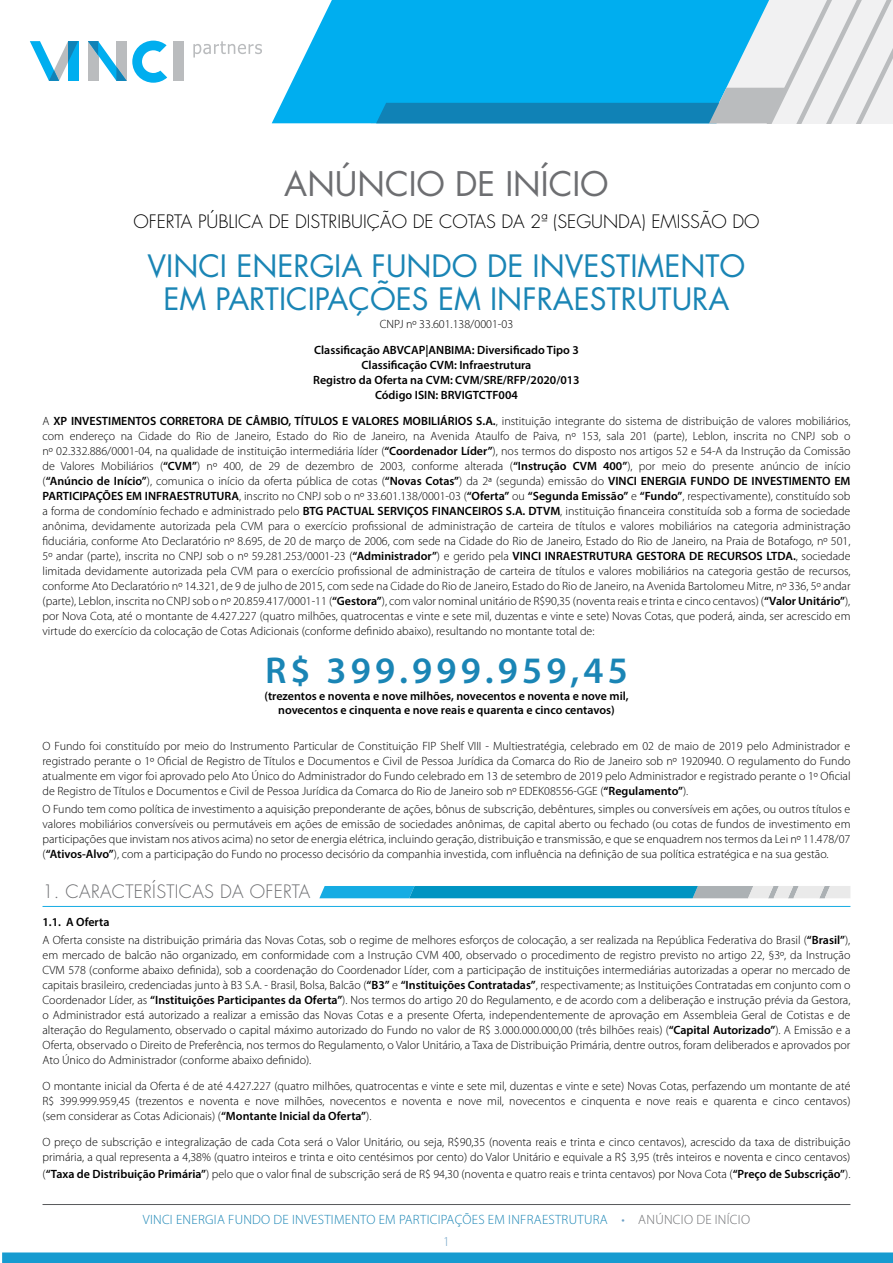
<style>
.page{position:relative;width:893px;height:1263px;background:#fff}
.page>*{position:absolute;margin:0;border:0;box-sizing:border-box;transform-origin:0 0}
.t1{font:600 37.5px "Myriad Pro";letter-spacing:.11em;color:#1a85b5}
.t2{font:33px "Futura";color:#6d6e71}
.t3{font:30px/33px "Futura";color:#1a85b5;text-align:center}
.t4{font:300 18px "Futura";color:#000}
.t5{font:300 18px "Futura";letter-spacing:.015em;color:#6d6e71}
.t6{font:300 13.5px/21.8px "Myriad Pro";letter-spacing:.02em;color:#1a85b5;text-align:center}
.t7{font:300 12px/15px "Myriad Pro";color:#000;text-align:justify}
.t8{font:600 12px/15px "Myriad Pro";color:#000;text-align:center}
.s1{font-weight:600}
.s2{color:#6da0c6}
.s3{color:#6d6e71}
</style>
<div class="page">
<div style="left:2px;top:1252px;width:891px;height:11px;background:#179bd0"></div>
<hr style="left:43px;top:1204px;width:807px;height:1px;background:#58595b">
<svg style="left:272px;top:0;width:104px;height:123px;fill:#00aeef"></svg>
<svg style="left:376px;top:0;width:517px;height:123px"></svg>
<div style="left:173px;top:41px;width:11px;height:40px;background:#babcbe"></div>
<svg style="left:30px;top:41px;width:48px;height:40px"></svg>
<svg style="left:88px;top:41px;width:79px;height:42px"></svg>
<svg style="left:193px;top:41px;width:69px;height:17px"></svg>
<hr style="left:43px;top:906px;width:807px;height:1px;background:#16ace3">
<svg style="left:319px;top:886px;width:531px;height:12px;background:#41aacc"></svg>
<h2 class="t2" style="left:284px;top:161px;width:326px">ANÚNCIO DE INÍCIO</h2>
<h3 class="t4" style="left:133px;top:210px;width:628px">OFERTA PÚBLICA DE DISTRIBUIÇÃO DE COTAS DA 2ª (SEGUNDA) EMISSÃO DO</h3>
<h3 class="t3" style="left:147px;top:249px;width:599px">VINCI ENERGIA FUNDO DE INVESTIMENTO<br>EM PARTICIPAÇÕES EM INFRAESTRUTURA</h3>
<p class="t7" style="left:380px;top:316px;width:135px">CNPJ nº 33.601.138/0001-03</p>
<p class="t8" style="left:313px;top:342px;width:268px">Classificação ABVCAP|ANBIMA: Diversificado Tipo 3<br>Classificação CVM: Infraestrutura<br>Registro da Oferta na CVM: CVM/SRE/RFP/2020/013<br>Código ISIN: BRVIGTCTF004</p>
<p class="t7" style="left:43px;top:414px;width:810px">A <span class="s1">XP INVESTIMENTOS CORRETORA DE CÂMBIO, TÍTULOS E VALORES MOBILIÁRIOS S.A.</span>, instituição integrante do sistema de distribuição de valores mobiliários, com endereço na Cidade do Rio de Janeiro, Estado do Rio de Janeiro, na Avenida Ataulfo de Paiva, nº 153, sala 201 (parte), Leblon, inscrita no CNPJ sob o nº 02.332.886/0001-04, na qualidade de instituição intermediária líder (<span class="s1">“Coordenador Líder”</span>), nos termos do disposto nos artigos 52 e 54-A da Instrução da Comissão de Valores Mobiliários (<span class="s1">“CVM”</span>) nº 400, de 29 de dezembro de 2003, conforme alterada (<span class="s1">“Instrução CVM 400”</span>), por meio do presente anúncio de início (<span class="s1">“Anúncio de Início”</span>), comunica o início da oferta pública de cotas (<span class="s1">“Novas Cotas”</span>) da 2ª (segunda) emissão do <span class="s1">VINCI ENERGIA FUNDO DE INVESTIMENTO EM PARTICIPAÇÕES EM INFRAESTRUTURA</span>, inscrito no CNPJ sob o nº 33.601.138/0001-03 (<span class="s1">“Oferta”</span> ou <span class="s1">“Segunda Emissão”</span> e <span class="s1">“Fundo”</span>, respectivamente), constituído sob a forma de condomínio fechado e administrado pelo <span class="s1">BTG PACTUAL SERVIÇOS FINANCEIROS S.A. DTVM</span>, instituição financeira constituída sob a forma de sociedade anônima, devidamente autorizada pela CVM para o exercício profissional de administração de carteira de títulos e valores mobiliários na categoria administração fiduciária, conforme Ato Declaratório nº 8.695, de 20 de março de 2006, com sede na Cidade do Rio de Janeiro, Estado do Rio de Janeiro, na Praia de Botafogo, nº 501, 5º andar (parte), inscrita no CNPJ sob o nº 59.281.253/0001-23 (<span class="s1">“Administrador”</span>) e gerido pela <span class="s1">VINCI INRAESTRUTURA GESTORA DE RECURSOS LTDA.</span>, sociedade limitada devidamente autorizada pela CVM para o exercício profissional de administração de carteira de títulos e valores mobiliários na categoria gestão de recursos, conforme Ato Declaratório nº 14.321, de 9 de julho de 2015, com sede na Cidade do Rio de Janeiro, Estado do Rio de Janeiro, na Avenida Bartolomeu Mitre, nº 336, 5º andar (parte), Leblon, inscrita no CNPJ sob o nº 20.859.417/0001-11 (<span class="s1">“Gestora”</span>), com valor nominal unitário de R$90,35 (noventa reais e trinta e cinco centavos) (<span class="s1">“Valor Unitário”</span>), por Nova Cota, até o montante de 4.427.227 (quatro milhões, quatrocentas e vinte e sete mil, duzentas e vinte e sete) Novas Cotas, que poderá, ainda, ser acrescido em virtude do exercício da colocação de Cotas Adicionais (conforme definido abaixo), resultando no montante total de:</p>
<h1 class="t1" style="left:265px;top:646px;width:364px">R$ 399.999.959,45</h1>
<p class="t8" style="left:264px;top:688px;width:366px;line-height:14.4px">(trezentos e noventa e nove milhões, novecentos e noventa e nove mil, novecentos e cinquenta e nove reais e quarenta e cinco centavos)</p>
<p class="t7" style="left:43px;top:739px;width:810px">O Fundo foi constituído por meio do Instrumento Particular de Constituição FIP Shelf VIII - Multiestratégia, celebrado em 02 de maio de 2019 pelo Administrador e registrado perante o 1º Oficial de Registro de Títulos e Documentos e Civil de Pessoa Jurídica da Comarca do Rio de Janeiro sob nº 1920940. O regulamento do Fundo atualmente em vigor foi aprovado pelo Ato Único do Administrador do Fundo celebrado em 13 de setembro de 2019 pelo Administrador e registrado perante o 1º Oficial de Registro de Títulos e Documentos e Civil de Pessoa Jurídica da Comarca do Rio de Janeiro sob nº EDEK08556-GGE (<span class="s1">“Regulamento”</span>).</p>
<p class="t7" style="left:43px;top:801px;width:809px">O Fundo tem como política de investimento a aquisição preponderante de ações, bônus de subscrição, debêntures, simples ou conversíveis em ações, ou outros títulos e valores mobiliários conversíveis ou permutáveis em ações de emissão de sociedades anônimas, de capital aberto ou fechado (ou cotas de fundos de investimento em participações que invistam nos ativos acima) no setor de energia elétrica, incluindo geração, distribuição e transmissão, e que se enquadrem nos termos da Lei nº 11.478/07 (<span class="s1">“Ativos-Alvo”</span>), com a participação do Fundo no processo decisório da companhia investida, com influência na definição de sua política estratégica e na sua gestão.</p>
<h3 class="t5" style="left:43px;top:880px;width:269px">1. CARACTERÍSTICAS DA OFERTA</h3>
<p class="t7" style="left:43px;top:913px;width:809px;line-height:17.7px"><span class="s1">1.1. A Oferta<br></span>A Oferta consiste na distribuição primária das Novas Cotas, sob o regime de melhores esforços de colocação, a ser realizada na República Federativa do Brasil (<span class="s1">“Brasil”</span>),</p>
<p class="t7" style="left:43px;top:947px;width:809px">em mercado de balcão não organizado, em conformidade com a Instrução CVM 400, observado o procedimento de registro previsto no artigo 22, §3º, da Instrução CVM 578 (conforme abaixo definida), sob a coordenação do Coordenador Líder, com a participação de instituições intermediárias autorizadas a operar no mercado de capitais brasileiro, credenciadas junto à B3 S.A. - Brasil, Bolsa, Balcão (<span class="s1">“B3”</span> e <span class="s1">“Instituições Contratadas”</span>, respectivamente; as Instituições Contratadas em conjunto com o Coordenador Líder, as <span class="s1">“Instituições Participantes da Oferta”</span>). Nos termos do artigo 20 do Regulamento, e de acordo com a deliberação e instrução prévia da Gestora, o Administrador está autorizado a realizar a emissão das Novas Cotas e a presente Oferta, independentemente de aprovação em Assembleia Geral de Cotistas e de alteração do Regulamento, observado o capital máximo autorizado do Fundo no valor de R$ 3.000.000.000,00 (três bilhões reais) (<span class="s1">“Capital Autorizado”</span>). A Emissão e a Oferta, observado o Direito de Preferência, nos termos do Regulamento, o Valor Unitário, a Taxa de Distribuição Primária, dentre outros, foram deliberados e aprovados por Ato Único do Administrador (conforme abaixo definido).</p>
<p class="t7" style="left:43px;top:1079px;width:809px">O montante inicial da Oferta é de até 4.427.227 (quatro milhões, quatrocentas e vinte e sete mil, duzentas e vinte e sete) Novas Cotas, perfazendo um montante de até R$ 399.999.959,45 (trezentos e noventa e nove milhões, novecentos e noventa e nove mil, novecentos e cinquenta e nove reais e quarenta e cinco centavos) (sem considerar as Cotas Adicionais) (<span class="s1">“Montante Inicial da Oferta”</span>).</p>
<p class="t7" style="left:43px;top:1135px;width:809px">O preço de subscrição e integralização de cada Cota será o Valor Unitário, ou seja, R$90,35 (noventa reais e trinta e cinco centavos), acrescido da taxa de distribuição primária, a qual representa a 4,38% (quatro inteiros e trinta e oito centésimos por cento) do Valor Unitário e equivale a R$ 3,95 (três inteiros e noventa e cinco centavos)</p>
<p class="t7" style="left:43px;top:1166px;width:809px">(<span class="s1">“Taxa de Distribuição Primária”</span>) pelo que o valor final de subscrição será de R$ 94,30 (noventa e quatro reais e trinta centavos) por Nova Cota (<span class="s1">“Preço de Subscrição”</span>).</p>
<p class="t6" style="left:143px;top:1209px;width:609px">VINCI ENERGIA FUNDO DE INVESTIMENTO EM PARTICIPAÇÕES EM INFRAESTRUTURA <span class="s2">•</span> <span class="s3">ANÚNCIO DE INÍCIO<br></span><span class="s2">1</span></p>
</div>
